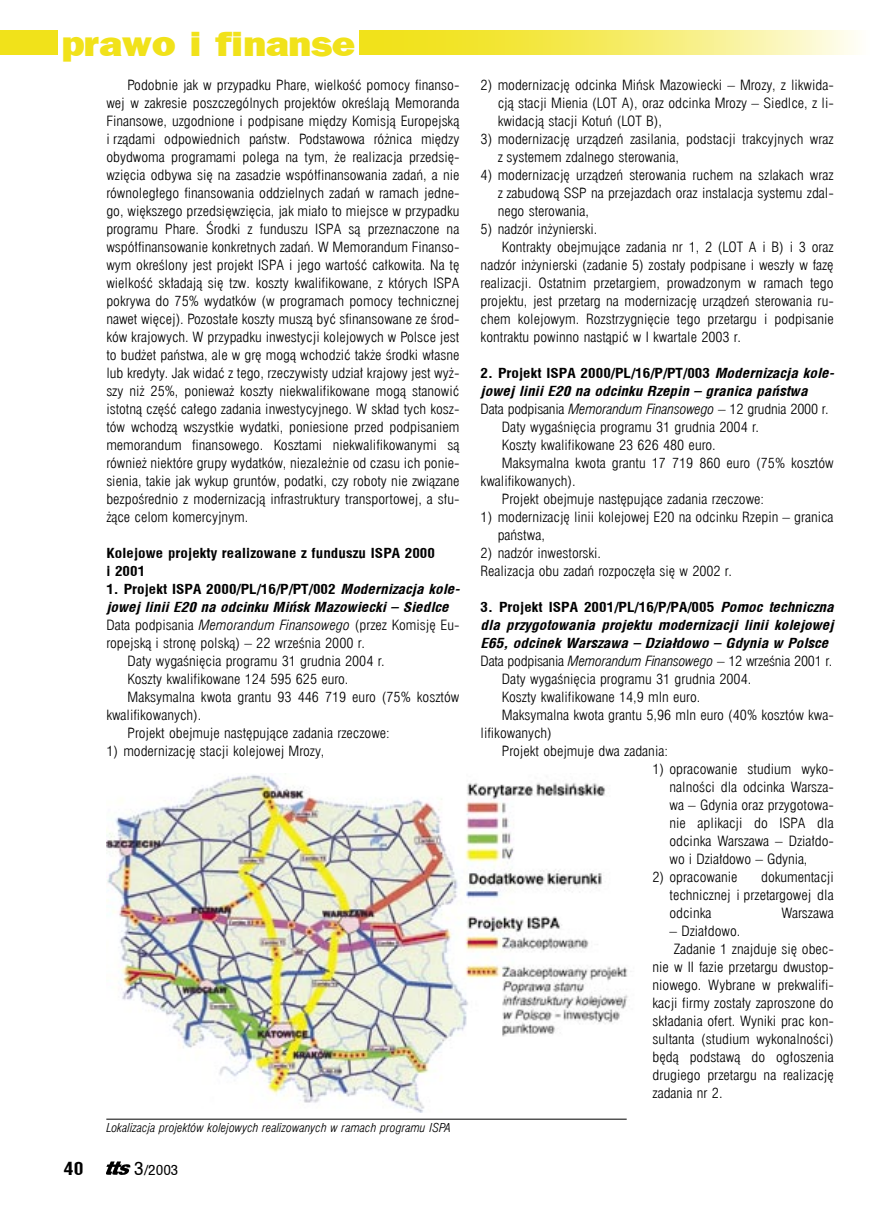
<style>
.page{position:relative;width:872px;height:1212px;background:#fff}
.page>*{position:absolute;margin:0;border:0;box-sizing:border-box;transform-origin:0 0}
.t1{font:36px "Frankfurt Goth Hvypl";color:#f1e21a;scale:1.1 1}
.t2{font:700 18px "Switzerland Condpl";color:#000;scale:1.1 1}
.tekst{font:13.8px/18px "Swis 721 Lt Cn EU Normal";color:#000;text-align:justify;scale:1.1 1}
.tekst1{font:13.8px/18px "Swis 721 Lt Cn EU Normal";color:#000;text-align:justify;scale:1.1 1}
.tytuł2{font:italic 700 13.8px/18px "Switzerland Condpl";color:#000;scale:1.1 1}
.tekst0{font:13.8px/18px "Swis 721 Lt Cn EU Normal";letter-spacing:-.005em;color:#000;scale:1.1 1}
.tytuł2-2{font:700 13.8px "Switzerland Condpl";color:#000;scale:1.1 1}
.t3{font:13.8px "Switzerland Condpl";color:#000;scale:1.1 1}
.podpis_z_kreską{font:12px "Swis 721 Lt Cn EU Italic";color:#000;scale:1.1 1}
.s1{font-style:normal}
.s2{font-family:"Swis 721 Lt Cn EU Italic"}
.s3{font-size:18px}
</style>
<div class="page">
<div style="left:0;top:30px;width:57px;height:25px;background:#f1e21a"></div>
<svg style="left:359px;top:30px;width:499px;height:25px;background:#f5ec6b"></svg>
<svg style="left:106px;top:1161px;width:24px;height:14px"></svg>
<img style="left:106px;top:773px;width:522px;height:339px">
<hr style="left:106px;top:1119px;width:520px;height:1px;background:#000">
<h1 class="t1" style="left:62px;top:21px;width:268px">prawo i finanse</h1>
<p class="tekst" style="left:106px;top:76px;width:322px;text-indent:21px">Podobnie jak w przypadku Phare, wielkość pomocy finanso&shy;wej w zakresie poszczególnych projektów określają Memoranda Finansowe, uzgodnione i podpisane między Komisją Europejską i rządami odpowiednich państw. Podstawowa różnica między obydwoma programami polega na tym, że realizacja przedsię&shy;wzięcia odbywa się na zasadzie współfinansowania zadań, a nie równoległego finansowania oddzielnych zadań w ramach jedne&shy;go, większego przedsięwzięcia, jak miało to miejsce w przypadku programu Phare. Środki z funduszu ISPA są przeznaczone na współfinansowanie konkretnych zadań. W Memorandum Finanso&shy;wym określony jest projekt ISPA i jego wartość całkowita. Na tę wielkość składają się tzw. koszty kwalifikowane, z których ISPA pokrywa do 75% wydatków (w programach pomocy technicznej nawet więcej). Pozostałe koszty muszą być sfinansowane ze środ&shy;ków krajowych. W przypadku inwestycji kolejowych w Polsce jest to budżet państwa, ale w grę mogą wchodzić także środki własne lub kredyty. Jak widać z tego, rzeczywisty udział krajowy jest wyż&shy;szy niż 25%, ponieważ koszty niekwalifikowane mogą stanowić istotną część całego zadania inwestycyjnego. W skład tych kosz&shy;tów wchodzą wszystkie wydatki, poniesione przed podpisaniem memorandum finansowego. Kosztami niekwalifikowanymi są również niektóre grupy wydatków, niezależnie od czasu ich ponie&shy;sienia, takie jak wykup gruntów, podatki, czy roboty nie związane bezpośrednio z modernizacją infrastruktury transportowej, a słu&shy;żące celom komercyjnym.</p>
<p class="tytuł2-2" style="left:106px;top:545px;width:300px">Kolejowe projekty realizowane z funduszu ISPA 2000</p>
<p class="tytuł2-2" style="left:106px;top:563px;width:37px">i 2001</p>
<p class="tytuł2" style="left:106px;top:580px;width:323px"><span class="s1">1. Projekt ISPA 2000/PL/16/P/PT/002</span> Modernizacja kole&shy;jowej linii E20 na odcinku Mińsk Mazowiecki – Siedlce</p>
<p class="tekst0" style="left:106px;top:616px;width:322px">Data podpisania <span class="s2">Memorandum Finansowego</span> (przez Komisję Eu&shy;ropejską i stronę polską) – 22 września 2000 r.</p>
<p class="tekst" style="left:128px;top:652px;width:235px">Daty wygaśnięcia programu 31 grudnia 2004 r.</p>
<p class="tekst" style="left:128px;top:670px;width:202px">Koszty kwalifikowane 124 595 625 euro.</p>
<p class="tekst" style="left:106px;top:688px;width:322px;text-indent:21px">Maksymalna kwota grantu 93 446 719 euro (75% kosztów kwalifikowanych).</p>
<p class="tekst" style="left:128px;top:724px;width:240px">Projekt obejmuje następujące zadania rzeczowe:</p>
<p class="tekst1" style="left:106px;top:742px;width:199px">1) modernizację stacji kolejowej Mrozy,</p>
<p class="podpis_z_kreską" style="left:106px;top:1121px;width:315px">Lokalizacja projektów kolejowych realizowanych w ramach programu ISPA</p>
<h2 class="t2" style="left:64px;top:1157px;width:19px">40</h2>
<p class="t3" style="left:134px;top:1160px;width:42px"><span class="s3">3</span>/2003</p>
<p class="tekst1" style="left:497px;top:76px;width:307px;text-indent:-17px">2) modernizację odcinka Mińsk Mazowiecki – Mrozy, z likwida&shy;cją stacji Mienia (LOT A), oraz odcinka Mrozy – Siedlce, z li&shy;kwidacją stacji Kotuń (LOT B),</p>
<p class="tekst1" style="left:497px;top:130px;width:307px;text-indent:-17px">3) modernizację urządzeń zasilania, podstacji trakcyjnych wraz z systemem zdalnego sterowania,</p>
<p class="tekst1" style="left:497px;top:166px;width:307px;text-indent:-17px">4) modernizację urządzeń sterowania ruchem na szlakach wraz z zabudową SSP na przejazdach oraz instalacja systemu zdal&shy;nego sterowania,</p>
<p class="tekst1" style="left:480px;top:220px;width:108px">5) nadzór inżynierski.</p>
<p class="tekst" style="left:480px;top:238px;width:322px;text-indent:21px">Kontrakty obejmujące zadania nr 1, 2 (LOT A i B) i 3 oraz nadzór inżynierski (zadanie 5) zostały podpisane i weszły w fazę realizacji. Ostatnim przetargiem, prowadzonym w ramach tego projektu, jest przetarg na modernizację urządzeń sterowania ru&shy;chem kolejowym. Rozstrzygnięcie tego przetargu i podpisanie kontraktu powinno nastąpić w I kwartale 2003 r.</p>
<p class="tytuł2" style="left:480px;top:364px;width:323px"><span class="s1">2. Projekt ISPA 2000/PL/16/P/PT/003</span> Modernizacja kole&shy;jowej linii E20 na odcinku Rzepin – granica państwa</p>
<p class="tekst0" style="left:480px;top:400px;width:318px">Data podpisania <span class="s2">Memorandum Finansowego</span> – 12 grudnia 2000 r.</p>
<p class="tekst" style="left:502px;top:418px;width:235px">Daty wygaśnięcia programu 31 grudnia 2004 r.</p>
<p class="tekst" style="left:502px;top:436px;width:196px">Koszty kwalifikowane 23 626 480 euro.</p>
<p class="tekst" style="left:480px;top:454px;width:322px;text-indent:21px">Maksymalna kwota grantu 17 719 860 euro (75% kosztów kwalifikowanych).</p>
<p class="tekst" style="left:502px;top:490px;width:240px">Projekt obejmuje następujące zadania rzeczowe:</p>
<p class="tekst1" style="left:497px;top:508px;width:307px;text-indent:-17px">1) modernizację linii kolejowej E20 na odcinku Rzepin – granica państwa,</p>
<p class="tekst1" style="left:480px;top:544px;width:111px">2) nadzór inwestorski.</p>
<p class="tekst1" style="left:480px;top:562px;width:230px">Realizacja obu zadań rozpoczęła się w 2002 r.</p>
<p class="tytuł2" style="left:480px;top:598px;width:322px;text-align:justify"><span class="s1">3. Projekt ISPA 2001/PL/16/P/PA/005</span> Pomoc techniczna dla przygotowania projektu modernizacji linii kolejowej E65, odcinek Warszawa – Działdowo – Gdynia w Polsce</p>
<p class="tekst0" style="left:480px;top:652px;width:321px">Data podpisania <span class="s2">Memorandum Finansowego</span> – 12 września 2001 r.</p>
<p class="tekst" style="left:502px;top:670px;width:228px">Daty wygaśnięcia programu 31 grudnia 2004.</p>
<p class="tekst" style="left:502px;top:688px;width:182px">Koszty kwalifikowane 14,9 mln euro.</p>
<p class="tekst" style="left:480px;top:706px;width:322px;text-indent:21px">Maksymalna kwota grantu 5,96 mln euro (40% kosztów kwa&shy;lifikowanych)</p>
<p class="tekst" style="left:502px;top:742px;width:152px">Projekt obejmuje dwa zadania:</p>
<p class="tekst1" style="left:669px;top:760px;width:151px;text-indent:-17px">1) opracowanie studium wyko&shy;nalności dla odcinka Warsza&shy;wa – Gdynia oraz przygotowa&shy;nie aplikacji do ISPA dla odcinka Warszawa – Działdo&shy;wo i Działdowo – Gdynia,</p>
<p class="tekst1" style="left:652px;top:868px;width:79px">2) opracowanie</p>
<p class="tekst1" style="left:669px;top:868px;width:151px;text-indent:92px">dokumentacji technicznej i przetargowej dla odcinka</p>
<p class="tekst1" style="left:781px;top:904px;width:49px">Warszawa</p>
<p class="tekst1" style="left:669px;top:922px;width:66px">– Działdowo.</p>
<p class="tekst" style="left:652px;top:940px;width:166px;text-indent:21px">Zadanie 1 znajduje się obec&shy;nie w II fazie przetargu dwustop&shy;niowego. Wybrane w prekwalifi&shy;kacji firmy zostały zaproszone do składania ofert. Wyniki prac kon&shy;sultanta (studium wykonalności) będą podstawą do ogłoszenia drugiego przetargu na realizację zadania nr 2.</p>
</div>
